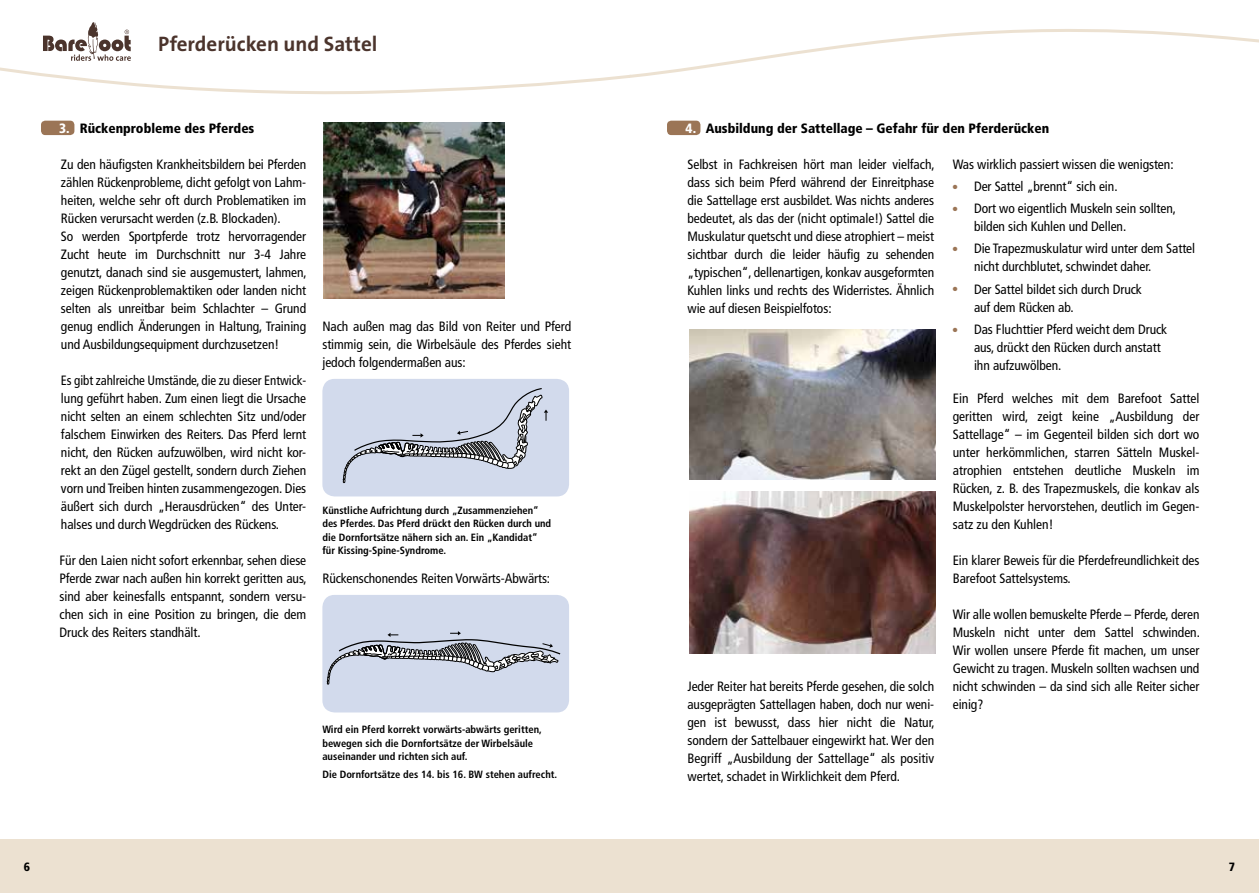
<style>
.page{position:relative;width:1259px;height:893px;background:#fff}
.page>*{position:absolute;margin:0;border:0;box-sizing:border-box;transform-origin:0 0}
.t1{font:700 21px "The Sans";color:#4b342c}
.t2{font:condensed 13.5px/18px "Frutiger";letter-spacing:-.005em;color:#000;text-align:justify}
.t3{font:condensed 13.5px/18px "Frutiger";letter-spacing:-.005em;color:#000;text-align:justify;scale:.96 1}
.t4{font:900 condensed 13.5px "Frutiger";color:#000}
.t5{font:900 condensed 12px "Frutiger";color:#000}
.t6{font:700 condensed 10.5px/13.5px "Frutiger";color:#000}
.s1{color:#fff}
</style>
<div class="page">
<div style="left:0;top:839px;width:1259px;height:54px;background:#ece1d1"></div>
<svg style="left:0;top:25px;width:1259px;height:69px"></svg>
<div style="left:41px;top:121px;width:33px;height:14px;background:#9b7556;border-radius:4px"></div>
<div style="left:667px;top:121px;width:33px;height:14px;background:#9b7556;border-radius:4px"></div>
<img style="left:323px;top:122px;width:181px;height:176px">
<img style="left:689px;top:329px;width:246px;height:151px">
<img style="left:689px;top:492px;width:246px;height:161px">
<div style="left:322px;top:595px;width:247px;height:117px;background:#d2daec;border-radius:12px"></div>
<svg style="left:327px;top:631px;width:234px;height:54px"></svg>
<div style="left:322px;top:379px;width:247px;height:117px;background:#d2daec;border-radius:12px"></div>
<svg style="left:343px;top:388px;width:205px;height:96px"></svg>
<h1 class="t1" style="left:158px;top:26px;width:221px">Pferderücken und Sattel</h1>
<p class="t4" style="left:59px;top:120px;width:197px"><span class="s1">3.</span> Rückenprobleme des Pferdes</p>
<p class="t4" style="left:685px;top:120px;width:365px"><span class="s1">4.</span> Ausbildung der Sattellage – Gefahr für den Pferderücken</p>
<p class="t2" style="left:61px;top:155px;width:247px;text-align:left">Zu den häufigsten Krankheitsbildern bei Pferden zählen Rückenprobleme, dicht gefolgt von Lahm&shy;heiten, welche sehr oft durch Problematiken im Rücken verursacht werden (z.B. Blockaden).<br>So werden Sportpferde trotz hervorragender Zucht heute im Durchschnitt nur 3-4 Jahre genutzt, danach sind sie ausgemustert, lahmen, zeigen Rückenproblemaktiken oder landen nicht selten als unreitbar beim Schlachter – Grund genug endlich Änderungen in Haltung, Training und Ausbildungsequipment durchzusetzen!</p>
<p class="t3" style="left:61px;top:371px;width:257px">Es gibt zahlreiche Umstände, die zu dieser Entwick&shy;lung geführt haben. Zum einen liegt die Ursache nicht selten an einem schlechten Sitz und/oder falschem Einwirken des Reiters. Das Pferd lernt nicht, den Rücken aufzuwölben, wird nicht kor&shy;rekt an den Zügel gestellt, sondern durch Ziehen vorn und Treiben hinten zusammengezogen. Dies äußert sich durch „Herausdrücken“ des Unter&shy;halses und durch Wegdrücken des Rückens.</p>
<p class="t2" style="left:60px;top:551px;width:249px">Für den Laien nicht sofort erkennbar, sehen diese Pferde zwar nach außen hin korrekt geritten aus, sind aber keinesfalls entspannt, sondern versu&shy;chen sich in eine Position zu bringen, die dem Druck des Reiters standhält.</p>
<p class="t2" style="left:322px;top:317px;width:250px">Nach außen mag das Bild von Reiter und Pferd stimmig sein, die Wirbelsäule des Pferdes sieht jedoch folgendermaßen aus:</p>
<p class="t6" style="left:322px;top:503px;width:230px">Künstliche Aufrichtung durch „Zusammenziehen“ des Pferdes. Das Pferd drückt den Rücken durch und die Dornfortsätze nähern sich an. Ein „Kandidat“ für Kissing-Spine-Syndrome.</p>
<p class="t2" style="left:322px;top:569px;width:229px">Rückenschonendes Reiten Vorwärts-Abwärts:</p>
<p class="t6" style="left:322px;top:723px;width:221px">Wird ein Pferd korrekt vorwärts-abwärts geritten, bewegen sich die Dornfortsätze der Wirbelsäule auseinander und richten sich auf.</p>
<p class="t6" style="left:322px;top:767px;width:236px">Die Dornfortsätze des 14. bis 16. BW stehen aufrecht.</p>
<p class="t2" style="left:687px;top:155px;width:249px">Selbst in Fachkreisen hört man leider vielfach, dass sich beim Pferd während der Einreitphase die Sattellage erst ausbildet. Was nichts anderes bedeutet, als das der (nicht optimale!) Sattel die Muskulatur quetscht und diese atrophiert – meist sichtbar durch die leider häufig zu sehenden „typischen“, dellenartigen, konkav ausgeformten Kuhlen links und rechts des Widerristes. Ähnlich wie auf diesen Beispielfotos:</p>
<p class="t2" style="left:687px;top:677px;width:249px">Jeder Reiter hat bereits Pferde gesehen, die solch ausgeprägten Sattellagen haben, doch nur weni&shy;gen ist bewusst, dass hier nicht die Natur, sondern der Sattelbauer eingewirkt hat. Wer den Begriff „Ausbildung der Sattellage“ als positiv wertet, schadet in Wirklichkeit dem Pferd.</p>
<p class="t2" style="left:952px;top:155px;width:222px">Was wirklich passiert wissen die wenigsten:</p>
<p class="t2" style="left:952px;top:177px;width:166px"><sup>●</sup> Der Sattel „brennt“ sich ein.</p>
<p class="t2" style="left:974px;top:199px;width:204px;text-indent:-21px"><sup>●</sup> Dort wo eigentlich Muskeln sein sollten, bilden sich Kuhlen und Dellen.</p>
<p class="t2" style="left:974px;top:240px;width:223px;text-indent:-21px"><sup>●</sup> Die Trapezmuskulatur wird unter dem Sattel nicht durchblutet, schwindet daher.</p>
<p class="t2" style="left:974px;top:280px;width:169px;text-indent:-21px"><sup>●</sup> Der Sattel bildet sich durch Druck auf dem Rücken ab.</p>
<p class="t2" style="left:974px;top:320px;width:195px;text-align:left;text-indent:-21px"><sup>●</sup> Das Fluchttier Pferd weicht dem Druck aus, drückt den Rücken durch anstatt ihn aufzuwölben.</p>
<p class="t2" style="left:952px;top:389px;width:248px">Ein Pferd welches mit dem Barefoot Sattel geritten wird, zeigt keine „Ausbildung der Sattellage“ – im Gegenteil bilden sich dort wo unter herkömmlichen, starren Sätteln Muskel&shy;atrophien entstehen deutliche Muskeln im Rücken, z. B. des Trapezmuskels, die konkav als Muskelpolster hervorstehen, deutlich im Gegen&shy;satz zu den Kuhlen!</p>
<p class="t2" style="left:952px;top:551px;width:248px">Ein klarer Beweis für die Pferdefreundlichkeit des<br>Barefoot Sattelsystems.</p>
<p class="t2" style="left:952px;top:605px;width:249px">Wir alle wollen bemuskelte Pferde – Pferde, deren Muskeln nicht unter dem Sattel schwinden.<br>Wir wollen unsere Pferde fit machen, um unser Gewicht zu tragen. Muskeln sollten wachsen und nicht schwinden – da sind sich alle Reiter sicher einig?</p>
<p class="t5" style="left:24px;top:859px;width:8px">6</p>
<p class="t5" style="left:1228px;top:859px;width:8px">7</p>
</div>
